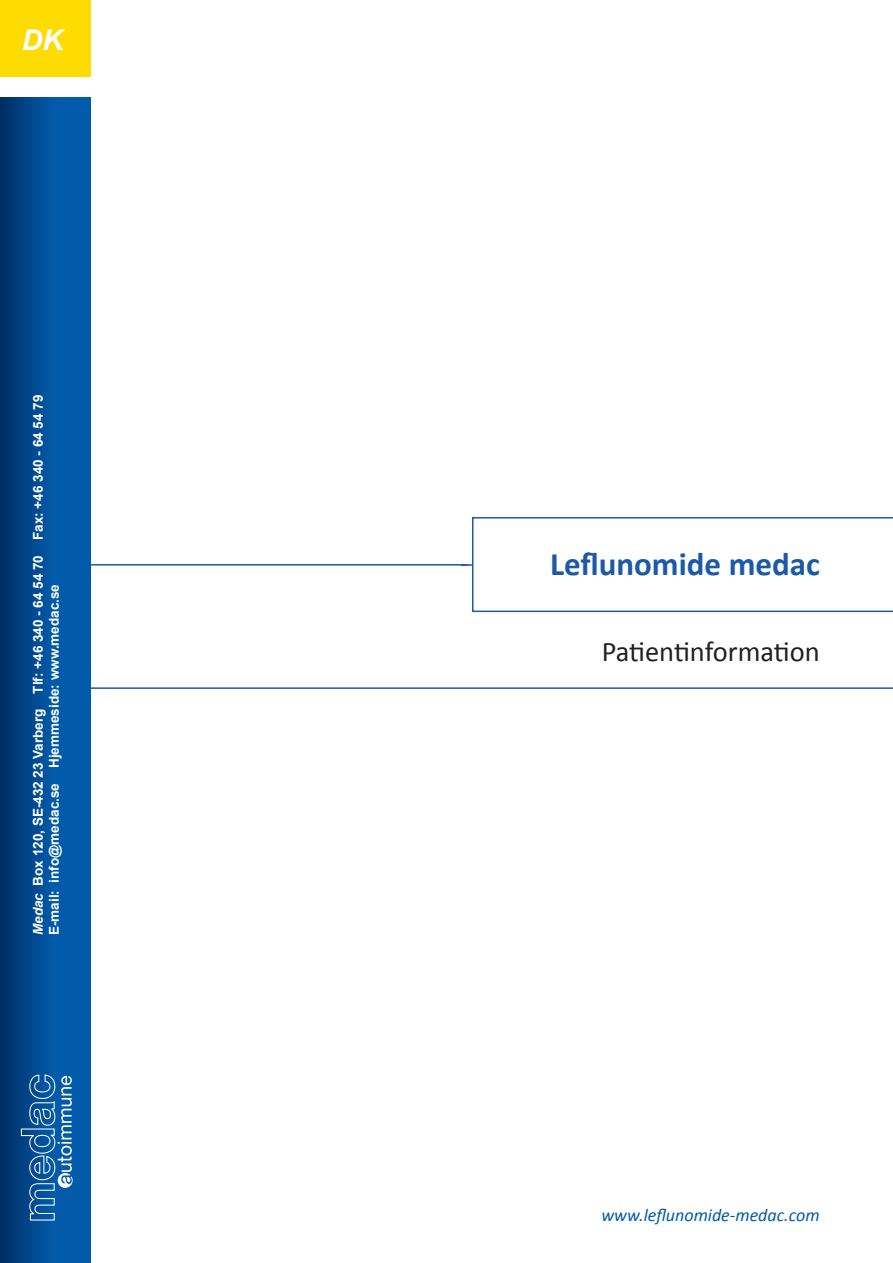
<style>
.page{position:relative;width:893px;height:1263px;background:#fff}
.page>*{position:absolute;margin:0;border:0;box-sizing:border-box;transform-origin:0 0}
.t1{font:700 33px "Calibri";color:#1c5aa9}
.t2{font:28.5px "Calibri";letter-spacing:-.005em;color:#231f20}
.t3{font:italic 700 28.5px "Arial";color:#fff}
.t4{font:italic 18px "Calibri";color:#015aaa}
.t5{font:700 13.5px/16.2px "Arial";color:#fff}
.s1{font-style:italic}
</style>
<div class="page">
<svg style="left:91px;top:564px;width:802px;height:125px"></svg>
<img style="left:594px;top:631px;width:233px;height:39px">
<svg style="left:0;top:98px;width:91px;height:1165px;background:#004c94"></svg>
<svg style="left:21px;top:1074px;width:52px;height:146px;background:#2b6eac"></svg>
<div style="left:0;top:0;width:91px;height:77px;background:#ffdc01"></div>
<img style="left:462px;top:566px;width:431px;height:55px">
<img style="left:462px;top:564px;width:10px;height:2px">
<svg style="left:472px;top:517px;width:421px;height:95px"></svg>
<h2 class="t3" style="left:22px;top:21px;width:43px">DK</h2>
<p class="t5" style="left:30px;top:935px;width:542px;rotate:-90deg"><span class="s1">Medac</span> Box 120, SE-432 23 Varberg Tlf: +46 340 - 64 54 70 Fax: +46 340 - 64 54 79<br>E-mail: info@medac.se Hjemmeside: www.medac.se</p>
<h1 class="t1" style="left:550px;top:543px;width:271px">Leflunomide medac</h1>
<h2 class="t2" style="left:602px;top:633px;width:220px">Patientinformation</h2>
<h3 class="t4" style="left:601px;top:1203px;width:220px">www.leflunomide-medac.com</h3>
</div>
